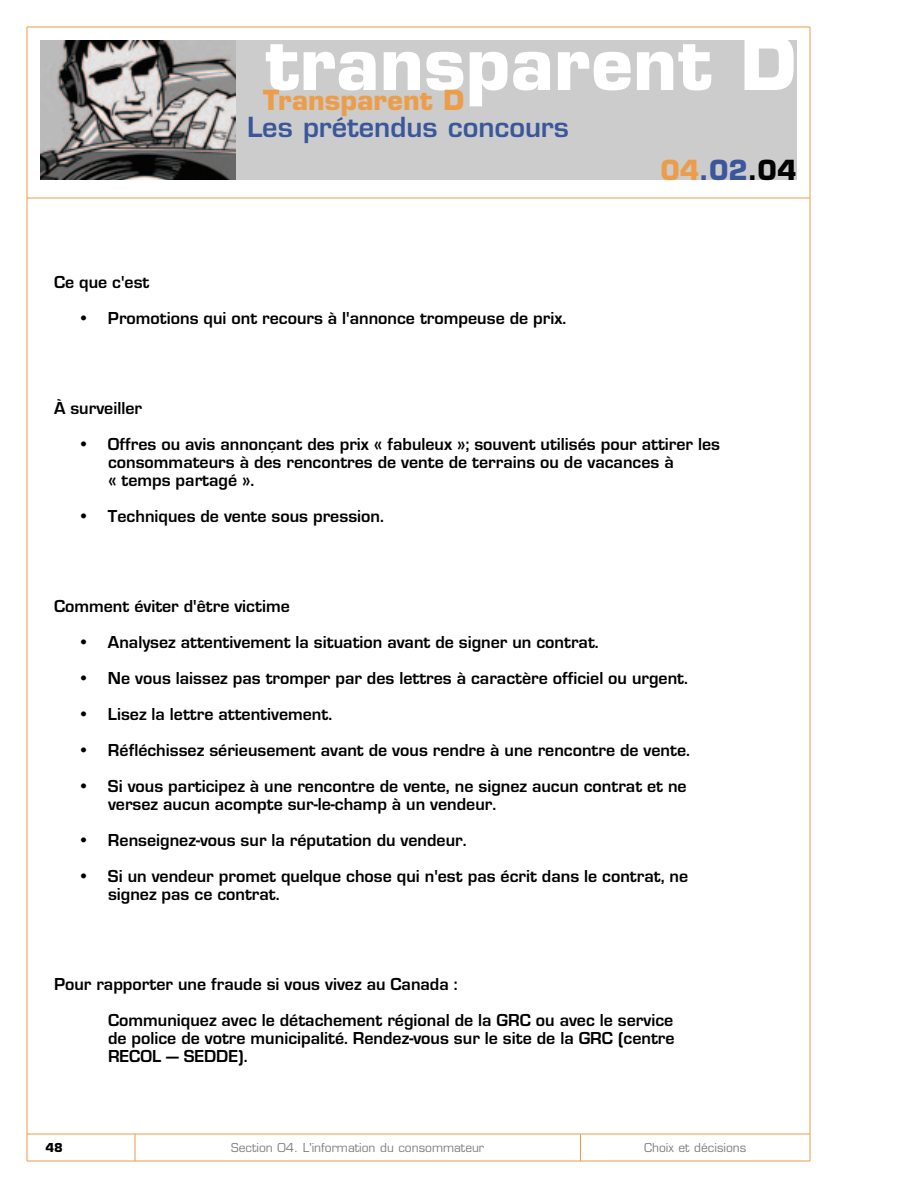
<style>
.page{position:relative;width:918px;height:1188px;background:#fff}
.page>*{position:absolute;margin:0;border:0;box-sizing:border-box;transform-origin:0 0}
.t1{font:700 72px "Eurostile";color:#fff}
.t2{font:600 27px "Eurostile";color:#3a579c}
.t3{font:700 27px "Eurostile";color:#ec9d4a}
.t4{font:700 27px "Eurostile";color:#3a579c}
.t5{font:700 18px/18px "Eurostile";color:#000}
.t6{font:12px "Eurostile";color:#808080}
.t7{font:700 12px "Eurostile";color:#000}
.s1{color:#ec9d4a}
.s2{color:#000}
</style>
<div class="page">
<hr style="left:27px;top:27px;width:783px;height:1px;background:#ec9d4a">
<hr style="left:27px;top:1161px;width:783px;height:1px;background:#ec9d4a">
<hr style="left:27px;top:27px;width:1px;height:1134px;background:#ec9d4a">
<hr style="left:810px;top:27px;width:1px;height:1134px;background:#ec9d4a">
<hr style="left:27px;top:1134px;width:783px;height:1px;background:#ec9d4a">
<svg style="left:135px;top:1134px;width:1px;height:27px"></svg>
<svg style="left:580px;top:1135px;width:1px;height:26px"></svg>
<img style="left:40px;top:40px;width:196px;height:140px">
<div style="left:236px;top:40px;width:560px;height:140px;background:#ccc"></div>
<hr style="left:27px;top:198px;width:783px;height:1px;background:#ec9d4a">
<h1 class="t1" style="left:265px;top:36px;width:533px">transparent D</h1>
<h2 class="t2" style="left:247px;top:117px;width:323px">Les prétendus concours</h2>
<h2 class="t4" style="left:660px;top:160px;width:138px"><span class="s1">04</span>.02<span class="s2">.04</span></h2>
<h2 class="t3" style="left:263px;top:90px;width:203px">Transparent D</h2>
<p class="t5" style="left:54px;top:275px;width:97px">Ce que c'est</p>
<p class="t5" style="left:81px;top:311px;width:487px">• Promotions qui ont recours à l'annonce trompeuse de prix.</p>
<p class="t5" style="left:54px;top:401px;width:90px">À surveiller</p>
<p class="t5" style="left:108px;top:437px;width:614px;text-indent:-27px">• Offres ou avis annonçant des prix « fabuleux »; souvent utilisés pour attirer les consommateurs à des rencontres de vente de terrains ou de vacances à<br>« temps partagé ».</p>
<p class="t5" style="left:81px;top:509px;width:304px">• Techniques de vente sous pression.</p>
<p class="t5" style="left:54px;top:599px;width:237px">Comment éviter d'être victime</p>
<p class="t5" style="left:81px;top:635px;width:519px">• Analysez attentivement la situation avant de signer un contrat.</p>
<p class="t5" style="left:81px;top:671px;width:608px">• Ne vous laissez pas tromper par des lettres à caractère officiel ou urgent.</p>
<p class="t5" style="left:81px;top:707px;width:253px">• Lisez la lettre attentivement.</p>
<p class="t5" style="left:81px;top:743px;width:610px">• Réfléchissez sérieusement avant de vous rendre à une rencontre de vente.</p>
<p class="t5" style="left:108px;top:779px;width:580px;text-indent:-27px">• Si vous participez à une rencontre de vente, ne signez aucun contrat et ne versez aucun acompte sur-le-champ à un vendeur.</p>
<p class="t5" style="left:81px;top:833px;width:387px">• Renseignez-vous sur la réputation du vendeur.</p>
<p class="t5" style="left:108px;top:869px;width:582px;text-indent:-27px">• Si un vendeur promet quelque chose qui n'est pas écrit dans le contrat, ne signez pas ce contrat.</p>
<p class="t5" style="left:108px;top:968px;width:567px;line-height:36px;text-indent:-54px">Pour rapporter une fraude si vous vivez au Canada :<br>Communiquez avec le détachement régional de la GRC ou avec le service</p>
<p class="t5" style="left:108px;top:1031px;width:568px">de police de votre municipalité. Rendez-vous sur le site de la GRC (centre<br>RECOL — SEDDE).</p>
<p class="t7" style="left:46px;top:1143px;width:19px">48</p>
<p class="t6" style="left:231px;top:1143px;width:254px">Section 04. L'information du consommateur</p>
<p class="t6" style="left:644px;top:1143px;width:104px">Choix et décisions</p>
</div>
